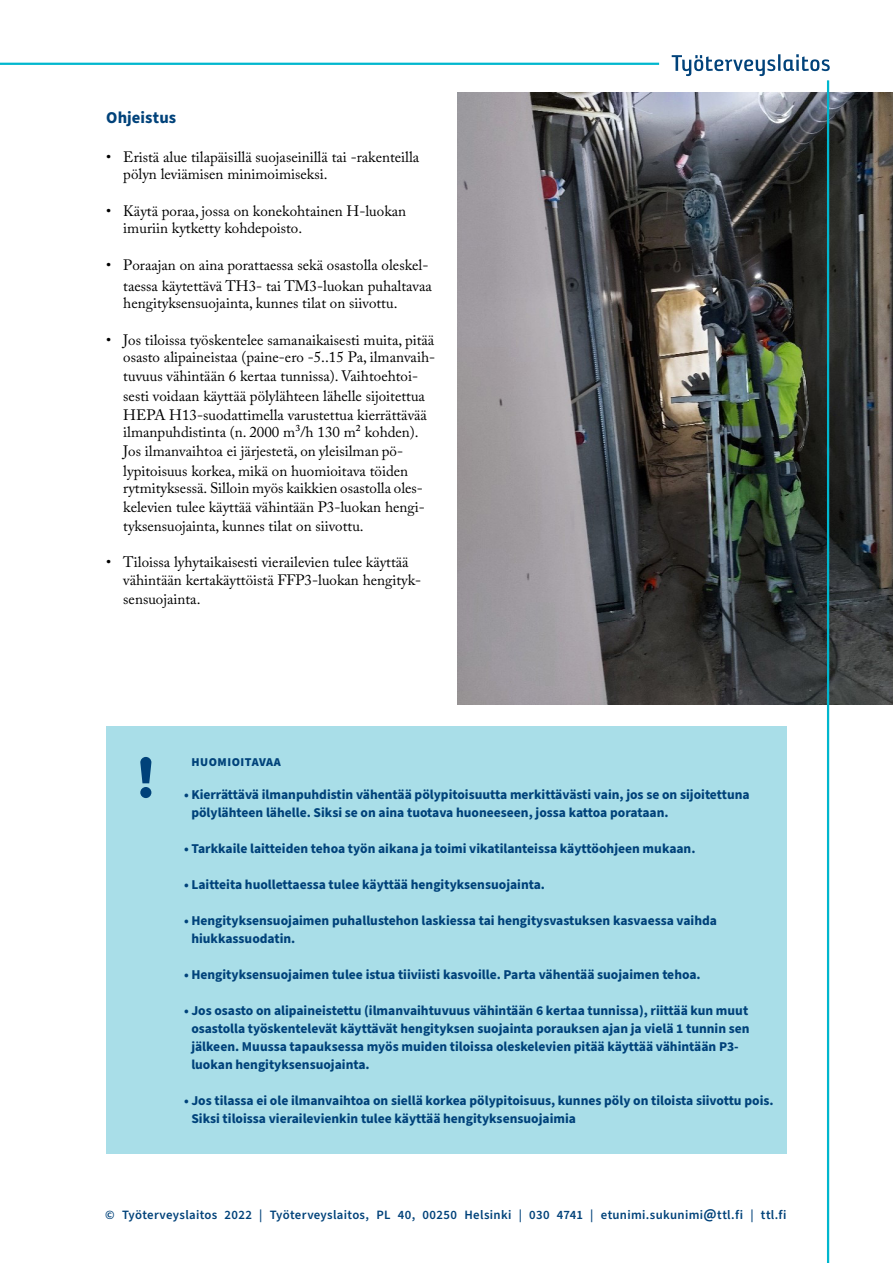
<style>
.page{position:relative;width:893px;height:1263px;background:#fff}
.page>*{position:absolute;margin:0;border:0;box-sizing:border-box;transform-origin:0 0}
.H2_väliotsikko{font:700 16.5px "Source Sans Pro";letter-spacing:.005em;color:#00427a}
.bullet_lista{font:15px/17.2px "Adobe Caslon Pro";color:#000}
.bullet_lista_kuvassa{font:700 13.5px/18px "Source Sans Pro";color:#00427a}
.Yhteystiedot{font:600 12.75px "Source Sans Pro";letter-spacing:.025em;color:#00427a}
.Huomiolaatikko{font:900 12px "Source Sans Pro";letter-spacing:.045em;color:#00427a}
.s1{font-size:15px}
</style>
<div class="page">
<img style="left:457px;top:92px;width:436px;height:613px">
<svg style="left:672px;top:54px;width:158px;height:22px"></svg>
<hr style="left:0;top:63px;width:659px;height:2px;background:#00b7ce">
<hr style="left:827px;top:80px;width:2px;height:1183px;background:#00b7ce">
<div style="left:106px;top:726px;width:681px;height:428px;background:#a9dee8"></div>
<svg style="left:140px;top:757px;width:11px;height:26px"></svg>
<div style="left:140px;top:787px;width:11px;height:11px;background:#00427a;border-radius:50%"></div>
<h2 class="H2_väliotsikko" style="left:106px;top:106px;width:71px">Ohjeistus</h2>
<p class="bullet_lista" style="left:123px;top:148px;width:298px;text-indent:-17px">• Eristä alue tilapäisillä suojaseinillä tai -rakenteilla pölyn leviämisen minimoimiseksi.</p>
<p class="bullet_lista" style="left:123px;top:202px;width:284px;text-indent:-17px">• Käytä poraa, jossa on konekohtainen H-luokan imuriin kytketty kohdepoisto.</p>
<p class="bullet_lista" style="left:106px;top:255px;width:327px;line-height:20.2px;text-align:right">• Poraajan on aina porattaessa sekä osastolla oleskel&shy;taessa käytettävä TH3- tai TM3-luokan puhaltavaa</p>
<p class="bullet_lista" style="left:123px;top:294px;width:276px">hengityksensuojainta, kunnes tilat on siivottu.</p>
<p class="bullet_lista" style="left:106px;top:331px;width:330px;text-align:right">• Jos tiloissa työskentelee samanaikaisesti muita, pitää osasto alipaineistaa (paine-ero -5..15 Pa, ilmanvaih-</p>
<p class="bullet_lista" style="left:123px;top:365px;width:303px;line-height:20.2px">tuvuus vähintään 6 kertaa tunnissa). Vaihtoehtoi&shy;sesti voidaan käyttää pölylähteen lähelle sijoitettua</p>
<p class="bullet_lista" style="left:123px;top:406px;width:305px">HEPA H13-suodattimella varustettua kierrättävää ilmanpuhdistinta (n. 2000 m3/h 130 m2 kohden).</p>
<p class="bullet_lista" style="left:123px;top:440px;width:286px;line-height:20.2px">Jos ilmanvaihtoa ei järjestetä, on yleisilman pö&shy;lypitoisuus korkea, mikä on huomioitava töiden</p>
<p class="bullet_lista" style="left:123px;top:479px;width:303px;line-height:18.8px">rytmityksessä. Silloin myös kaikkien osastolla oles&shy;kelevien tulee käyttää vähintään P3-luokan hengi&shy;tyksensuojainta, kunnes tilat on siivottu.</p>
<p class="bullet_lista" style="left:123px;top:554px;width:299px;text-indent:-17px">• Tiloissa lyhytaikaisesti vierailevien tulee käyttää vähintään kertakäyttöistä FFP3-luokan hengityk-</p>
<p class="bullet_lista" style="left:123px;top:590px;width:79px">sensuojainta.</p>
<p class="Huomiolaatikko" style="left:191px;top:754px;width:91px">HUOMIOITAVAA</p>
<p class="bullet_lista_kuvassa" style="left:191px;top:786px;width:560px;text-indent:-7px">• Kierrättävä ilmanpuhdistin vähentää pölypitoisuutta merkittävästi vain, jos se on sijoitettuna pölylähteen lähelle. Siksi se on aina tuotava huoneeseen, jossa kattoa porataan.</p>
<p class="bullet_lista_kuvassa" style="left:184px;top:840px;width:513px">• Tarkkaile laitteiden tehoa työn aikana ja toimi vikatilanteissa käyttöohjeen mukaan.</p>
<p class="bullet_lista_kuvassa" style="left:184px;top:876px;width:362px">• Laitteita huollettaessa tulee käyttää hengityksensuojainta.</p>
<p class="bullet_lista_kuvassa" style="left:191px;top:912px;width:527px;text-indent:-7px">• Hengityksensuojaimen puhallustehon laskiessa tai hengitysvastuksen kasvaessa vaihda hiukkassuodatin.</p>
<p class="bullet_lista_kuvassa" style="left:184px;top:966px;width:518px">• Hengityksensuojaimen tulee istua tiiviisti kasvoille. Parta vähentää suojaimen tehoa.</p>
<p class="bullet_lista_kuvassa" style="left:191px;top:1002px;width:560px;text-indent:-7px">• Jos osasto on alipaineistettu (ilmanvaihtuvuus vähintään 6 kertaa tunnissa), riittää kun muut osastolla työskentelevät käyttävät hengityksen suojainta porauksen ajan ja vielä 1 tunnin sen jälkeen. Muussa tapauksessa myös muiden tiloissa oleskelevien pitää käyttää vähintään P3- luokan hengityksensuojainta.</p>
<p class="bullet_lista_kuvassa" style="left:191px;top:1092px;width:584px;text-indent:-7px">• Jos tilassa ei ole ilmanvaihtoa on siellä korkea pölypitoisuus, kunnes pöly on tiloista siivottu pois.<br>Siksi tiloissa vierailevienkin tulee käyttää hengityksensuojaimia</p>
<p class="Yhteystiedot" style="left:105px;top:1206px;width:683px">© Työterveyslaitos 2022 | Työterveyslaitos, PL 40, 00250 Helsinki | 030 4741 | etunimi.sukunimi<span class="s1">@</span>ttl.fi | ttl.fi</p>
</div>
